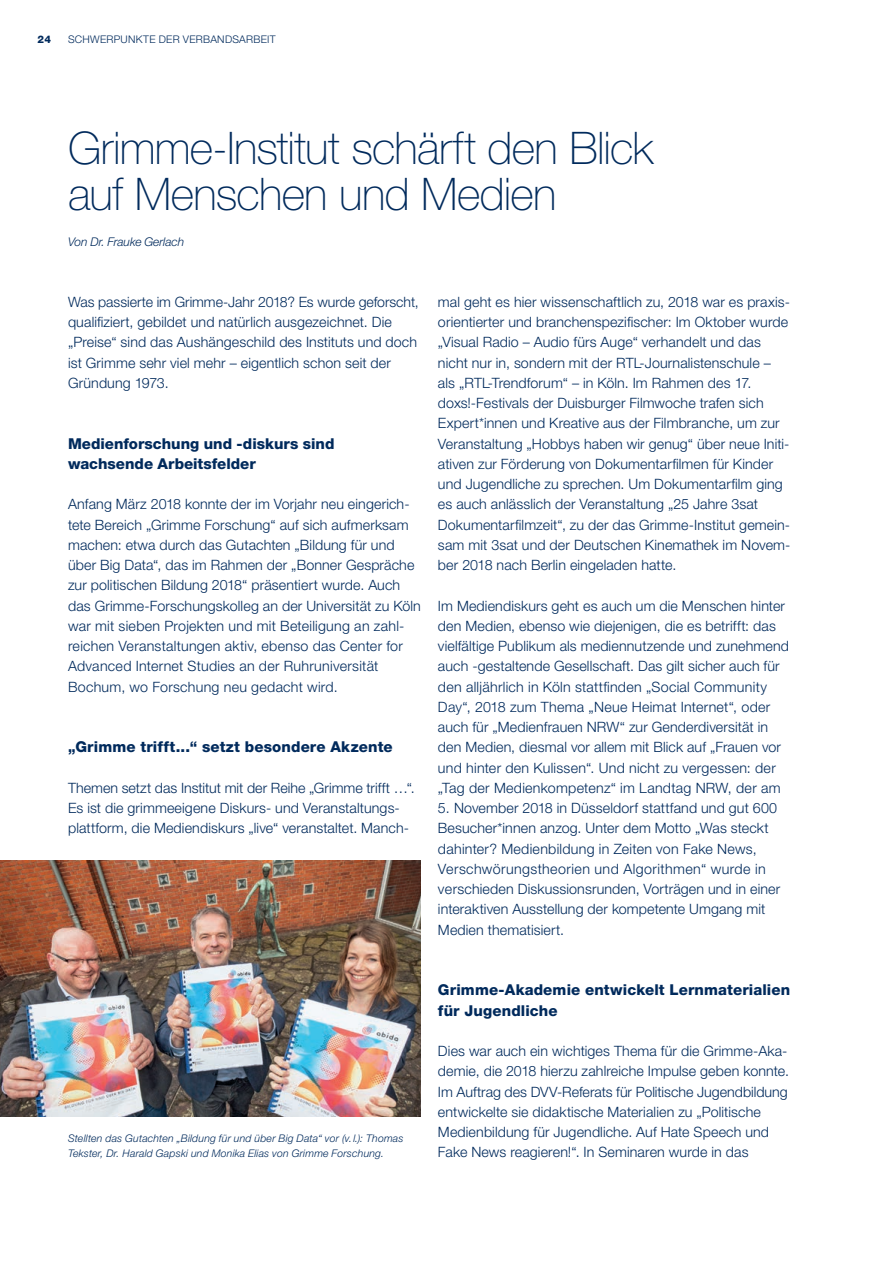
<style>
.page{position:relative;width:893px;height:1263px;background:#fff}
.page>*{position:absolute;margin:0;border:0;box-sizing:border-box;transform-origin:0 0}
.t1{font:100 45px/46.5px "Helvetica Neue LT Std";letter-spacing:-.015em;color:#002a5c}
.t2{font:800 15px/20.2px "Helvetica Neue LT Std";letter-spacing:.005em;color:#002a5c}
.t3{font:300 14.25px/20.2px "Helvetica Neue LT Std";letter-spacing:.01em;color:#002a5c}
.t4{font:italic 300 12px "Helvetica Neue LT Std";letter-spacing:-.005em;color:#002a5c}
.t5{font:italic 300 10.5px/15px "Helvetica Neue LT Std";letter-spacing:.02em;color:#002a5c}
.t6{font:300 10.5px "Helvetica Neue LT Std";letter-spacing:.03em;color:#002a5c}
.t7{font:800 10.5px "Helvetica Neue LT Std";color:#002a5c}
</style>
<div class="page">
<img style="left:0;top:860px;width:421px;height:257px">
<p class="t7" style="left:37px;top:33px;width:15px">24</p>
<p class="t6" style="left:68px;top:32px;width:209px">SCHWERPUNKTE DER VERBANDSARBEIT</p>
<h1 class="t1" style="left:68px;top:124px;width:587px">Grimme-Institut schärft den Blick auf Menschen und Medien</h1>
<p class="t4" style="left:68px;top:235px;width:118px">Von Dr. Frauke Gerlach</p>
<p class="t3" style="left:68px;top:291px;width:352px">Was passierte im Grimme-Jahr 2018? Es wurde geforscht, qualifiziert, gebildet und natürlich ausgezeichnet. Die „Preise“ sind das Aushängeschild des Instituts und doch ist Grimme sehr viel mehr – eigentlich schon seit der Gründung 1973.</p>
<p class="t2" style="left:68px;top:433px;width:268px">Medienforschung und -diskurs sind wachsende Arbeitsfelder</p>
<p class="t3" style="left:68px;top:494px;width:354px">Anfang März 2018 konnte der im Vorjahr neu eingerich&shy;tete Bereich „Grimme Forschung“ auf sich aufmerksam machen: etwa durch das Gutachten „Bildung für und über Big Data“, das im Rahmen der „Bonner Gespräche zur politischen Bildung 2018“ präsentiert wurde. Auch das Grimme-Forschungskolleg an der Universität zu Köln war mit sieben Projekten und mit Beteiligung an zahl&shy;reichen Veranstaltungen aktiv, ebenso das Center for Advanced Internet Studies an der Ruhruniversität Bochum, wo Forschung neu gedacht wird.</p>
<p class="t2" style="left:68px;top:737px;width:326px">„Grimme trifft...“ setzt besondere Akzente</p>
<p class="t3" style="left:68px;top:777px;width:348px">Themen setzt das Institut mit der Reihe „Grimme trifft …“.<br>Es ist die grimmeeigene Diskurs- und Veranstaltungs&shy;plattform, die Mediendiskurs „live“ veranstaltet. Manch-</p>
<p class="t3" style="left:438px;top:291px;width:354px">mal geht es hier wissenschaftlich zu, 2018 war es praxis&shy;orientierter und branchenspezifischer: Im Oktober wurde „Visual Radio – Audio fürs Auge“ verhandelt und das nicht nur in, sondern mit der RTL-Journalistenschule – als „RTL-Trendforum“ – in Köln. Im Rahmen des 17. doxs!-Festivals der Duisburger Filmwoche trafen sich Expert*innen und Kreative aus der Filmbranche, um zur Veranstaltung „Hobbys haben wir genug“ über neue Initi&shy;ativen zur Förderung von Dokumentarfilmen für Kinder und Jugendliche zu sprechen. Um Dokumentarfilm ging es auch anlässlich der Veranstaltung „25 Jahre 3sat Dokumentarfilmzeit“, zu der das Grimme-Institut gemein&shy;sam mit 3sat und der Deutschen Kinemathek im Novem&shy;ber 2018 nach Berlin eingeladen hatte.</p>
<p class="t3" style="left:438px;top:595px;width:353px">Im Mediendiskurs geht es auch um die Menschen hinter den Medien, ebenso wie diejenigen, die es betrifft: das vielfältige Publikum als mediennutzende und zunehmend auch -gestaltende Gesellschaft. Das gilt sicher auch für den alljährlich in Köln stattfinden „Social Community Day“, 2018 zum Thema „Neue Heimat Internet“, oder auch für „Medienfrauen NRW“ zur Genderdiversität in den Medien, diesmal vor allem mit Blick auf „Frauen vor und hinter den Kulissen“. Und nicht zu vergessen: der „Tag der Medienkompetenz“ im Landtag NRW, der am</p>
<p class="t3" style="left:438px;top:798px;width:344px">5. November 2018 in Düsseldorf stattfand und gut 600<br>Besucher*innen anzog. Unter dem Motto „Was steckt dahinter? Medienbildung in Zeiten von Fake News, Verschwörungstheorien und Algorithmen“ wurde in verschieden Diskussionsrunden, Vorträgen und in einer interaktiven Ausstellung der kompetente Umgang mit Medien thematisiert.</p>
<p class="t5" style="left:68px;top:1131px;width:337px">Stellten das Gutachten „Bildung für und über Big Data“ vor (v.l.): Thomas<br>Tekster, Dr. Harald Gapski und Monika Elias von Grimme Forschung.</p>
<p class="t2" style="left:438px;top:980px;width:354px">Grimme-Akademie entwickelt Lernmaterialien für Jugendliche</p>
<p class="t3" style="left:438px;top:1041px;width:353px">Dies war auch ein wichtiges Thema für die Grimme-Aka&shy;demie, die 2018 hierzu zahlreiche Impulse geben konnte.<br>Im Auftrag des DVV-Referats für Politische Jugendbildung entwickelte sie didaktische Materialien zu „Politische Medienbildung für Jugendliche. Auf Hate Speech und Fake News reagieren!“. In Seminaren wurde in das</p>
</div>
